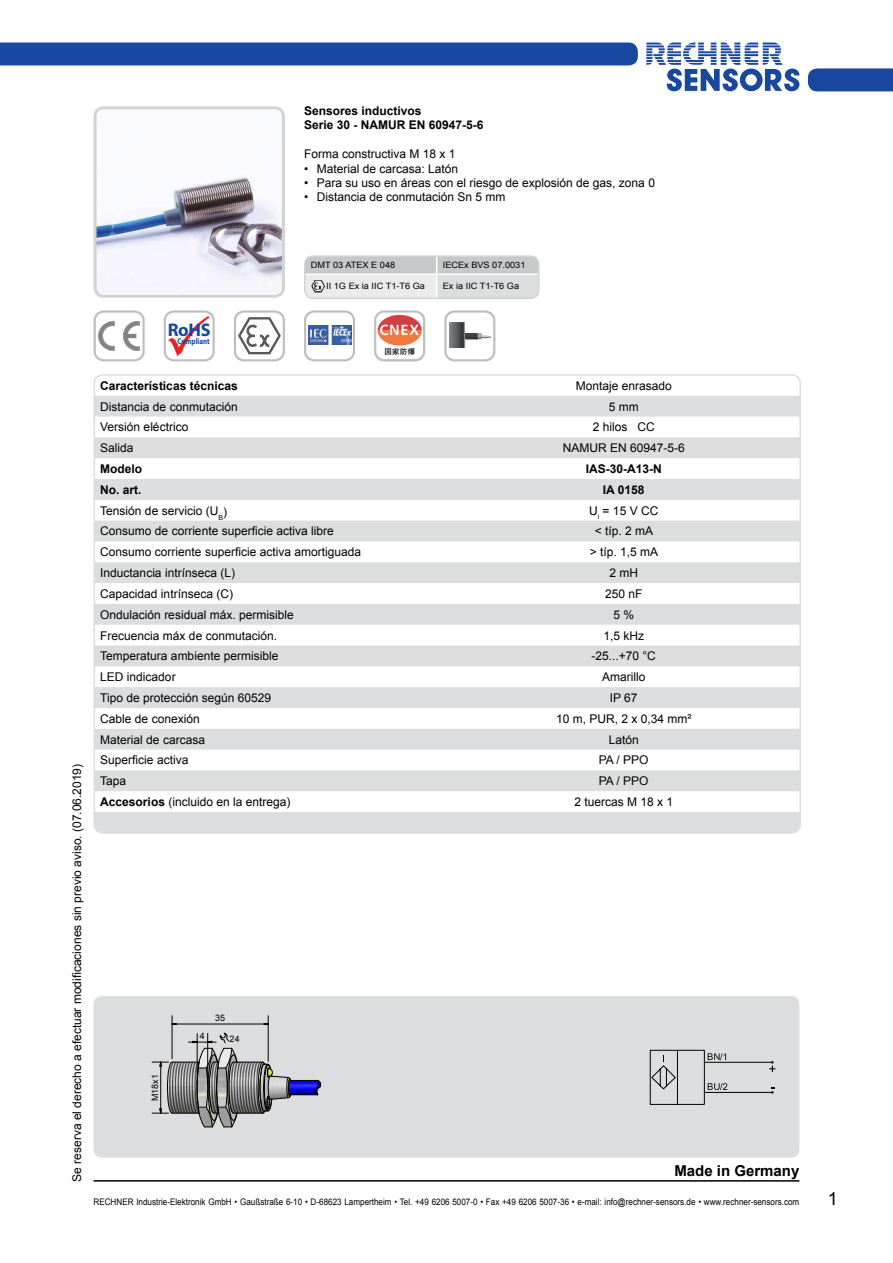
<style>
.page{position:relative;width:893px;height:1263px;background:#fff}
.page>*{position:absolute;margin:0;border:0;box-sizing:border-box;transform-origin:0 0}
.t1{font:700 18.3px "Myriad Pro";color:#17479e}
.t2{font:18px "Arial";color:#000}
.t3{font:700 15px "Arial";color:#000}
.t4{font:12px "Arial";color:#000}
.t5{font:700 12px/14.4px "Arial";color:#000}
.t6{font:9px "Arial";color:#000;scale:.9 1}
.t7{font:8.85px "Arial";color:#000}
.t8{font:8.7px "Arial";color:#000;scale:1.05 1}
.t9{font:700 8.4px "Myriad Pro";color:#17479e;scale:.82 1}
.t10{font:7.05px "Arial";color:#000}
.s1{font-weight:700}
</style>
<div class="page">
<svg style="left:646px;top:43px;width:153px;height:48px"></svg>
<div style="left:808px;top:68px;width:85px;height:23px;background:#17479e"></div>
<hr style="left:94px;top:1180px;width:705px;height:1px;background:#000">
<div style="left:0;top:43px;width:638px;height:22px;background:#17479e"></div>
<div style="left:94px;top:996px;width:705px;height:162px;background:#dcddde;border-radius:9px"></div>
<img style="left:98px;top:110px;width:183px;height:183px">
<div style="left:94px;top:106px;width:191px;height:192px;border:3px solid #d1d3d4;border-radius:9px"></div>
<img style="left:151px;top:1025px;width:171px;height:89px">
<hr style="left:233px;top:1113px;width:30px;height:1px;background:#000">
<hr style="left:233px;top:1062px;width:30px;height:1px;background:#000">
<svg style="left:258px;top:1061px;width:63px;height:53px"></svg>
<hr style="left:176px;top:1024px;width:88px;height:1px;background:#000">
<hr style="left:172px;top:1016px;width:1px;height:42px;background:#000">
<hr style="left:268px;top:1016px;width:1px;height:45px;background:#000">
<svg style="left:152px;top:1032px;width:86px;height:96px"></svg>
<div style="left:164px;top:310px;width:51px;height:51px;border:2px solid #bcbec0;border-radius:9px"></div>
<img style="left:168px;top:316px;width:40px;height:40px">
<div style="left:94px;top:310px;width:51px;height:51px;border:2px solid #bcbec0;border-radius:9px"></div>
<svg style="left:98px;top:321px;width:42px;height:30px"></svg>
<div style="left:234px;top:310px;width:51px;height:51px;border:2px solid #bcbec0;border-radius:9px"></div>
<svg style="left:238px;top:317px;width:43px;height:37px"></svg>
<div style="left:304px;top:310px;width:51px;height:51px;border:2px solid #bcbec0;border-radius:9px"></div>
<img style="left:308px;top:325px;width:43px;height:20px">
<svg style="left:374px;top:310px;width:51px;height:51px"></svg>
<img style="left:377px;top:315px;width:45px;height:45px">
<div style="left:444px;top:310px;width:51px;height:51px;border:2px solid #bcbec0;border-radius:9px"></div>
<img style="left:450px;top:323px;width:40px;height:24px">
<svg style="left:305px;top:258px;width:234px;height:40px;background:#d9d9db"></svg>
<div style="left:304px;top:255px;width:235px;height:44px;border:2px solid #d1d3d4;border-radius:9px"></div>
<img style="left:310px;top:280px;width:15px;height:12px">
<svg style="left:771px;top:1087px;width:4px;height:7px"></svg>
<svg style="left:769px;top:1061px;width:6px;height:11px"></svg>
<hr style="left:704px;top:1092px;width:68px;height:1px;background:#000">
<hr style="left:704px;top:1062px;width:68px;height:1px;background:#000">
<svg style="left:649px;top:1049px;width:78px;height:56px"></svg>
<svg style="left:94px;top:396px;width:704px;height:435px;fill:#dddedf"></svg>
<div style="left:94px;top:374px;width:707px;height:460px;border:2px solid #dcddde;border-radius:9px"></div>
<p class="t5" style="left:304px;top:104px;width:181px">Sensores inductivos<br>Serie 30 - NAMUR EN 60947-5-6</p>
<p class="t4" style="left:304px;top:146px;width:153px">Forma constructiva M 18 x 1</p>
<p class="t4" style="left:304px;top:161px;width:156px">• Material de carcasa: Latón</p>
<p class="t4" style="left:304px;top:175px;width:352px">• Para su uso en áreas con el riesgo de explosión de gas, zona 0</p>
<p class="t4" style="left:304px;top:189px;width:203px">• Distancia de conmutación Sn 5 mm</p>
<h1 class="t1" style="left:168px;top:318px;width:44px">RoHS</h1>
<p class="t9" style="left:178px;top:335px;width:41px">Compliant</p>
<p class="t8" style="left:311px;top:260px;width:82px">DMT 03 ATEX E 048</p>
<p class="t8" style="left:443px;top:260px;width:80px">IECEx BVS 07.0031</p>
<p class="t8" style="left:326px;top:281px;width:96px">II 1G Ex ia IIC T1-T6 Ga</p>
<p class="t8" style="left:443px;top:281px;width:74px">Ex ia IIC T1-T6 Ga</p>
<p class="t4" style="left:69px;top:1181px;width:419px;rotate:-90deg">Se reserva el derecho a efectuar modificaciones sin previo aviso. (07.06.2019)</p>
<p class="t5" style="left:100px;top:379px;width:139px">Características técnicas</p>
<p class="t4" style="left:576px;top:378px;width:98px">Montaje enrasado</p>
<p class="t4" style="left:100px;top:398px;width:139px">Distancia de conmutación</p>
<p class="t4" style="left:609px;top:398px;width:31px">5 mm</p>
<p class="t4" style="left:100px;top:419px;width:90px">Versión eléctrico</p>
<p class="t4" style="left:593px;top:419px;width:64px">2 hilos CC</p>
<p class="t4" style="left:100px;top:440px;width:35px">Salida</p>
<p class="t4" style="left:563px;top:440px;width:124px">NAMUR EN 60947-5-6</p>
<p class="t5" style="left:100px;top:462px;width:43px">Modelo</p>
<p class="t5" style="left:586px;top:462px;width:78px">IAS-30-A13-N</p>
<p class="t5" style="left:100px;top:483px;width:43px">No. art.</p>
<p class="t5" style="left:603px;top:483px;width:43px">IA 0158</p>
<p class="t4" style="left:100px;top:502px;width:120px">Tensión de servicio (U</p>
<p class="t10" style="left:218px;top:513px;width:10px">B<sup>)</sup></p>
<p class="t4" style="left:589px;top:502px;width:71px">U<sub>i</sub> = 15 V CC</p>
<p class="t4" style="left:100px;top:523px;width:235px">Consumo de corriente superficie activa libre</p>
<p class="t4" style="left:595px;top:523px;width:60px">&lt; típ. 2 mA</p>
<p class="t4" style="left:100px;top:544px;width:262px">Consumo corriente superficie activa amortiguada</p>
<p class="t4" style="left:590px;top:544px;width:70px">&gt; típ. 1,5 mA</p>
<p class="t4" style="left:100px;top:565px;width:136px">Inductancia intrínseca (L)</p>
<p class="t4" style="left:609px;top:565px;width:30px">2 mH</p>
<p class="t4" style="left:100px;top:586px;width:134px">Capacidad intrínseca (C)</p>
<p class="t4" style="left:605px;top:586px;width:39px">250 nF</p>
<p class="t4" style="left:100px;top:607px;width:195px">Ondulación residual máx. permisible</p>
<p class="t4" style="left:613px;top:607px;width:22px">5 %</p>
<p class="t4" style="left:100px;top:627px;width:178px">Frecuencia máx de conmutación.</p>
<p class="t4" style="left:603px;top:627px;width:42px">1,5 kHz</p>
<p class="t4" style="left:100px;top:648px;width:180px">Temperatura ambiente permisible</p>
<p class="t4" style="left:591px;top:648px;width:66px">-25...+70 °C</p>
<p class="t4" style="left:100px;top:669px;width:77px">LED indicador</p>
<p class="t4" style="left:602px;top:669px;width:45px">Amarillo</p>
<p class="t4" style="left:100px;top:690px;width:172px">Tipo de protección según 60529</p>
<p class="t4" style="left:610px;top:690px;width:29px">IP 67</p>
<p class="t4" style="left:100px;top:711px;width:101px">Cable de conexión</p>
<p class="t4" style="left:556px;top:711px;width:137px">10 m, PUR, 2 x 0,34 mm²</p>
<p class="t4" style="left:100px;top:731px;width:106px">Material de carcasa</p>
<p class="t4" style="left:609px;top:731px;width:32px">Latón</p>
<p class="t4" style="left:100px;top:752px;width:90px">Superficie activa</p>
<p class="t4" style="left:599px;top:752px;width:51px">PA / PPO</p>
<p class="t4" style="left:100px;top:773px;width:28px">Tapa</p>
<p class="t4" style="left:599px;top:773px;width:51px">PA / PPO</p>
<p class="t4" style="left:100px;top:794px;width:192px"><span class="s1">Accesorios</span> (incluido en la entrega)</p>
<p class="t4" style="left:574px;top:794px;width:100px">2 tuercas M 18 x 1</p>
<p class="t7" style="left:149px;top:1101px;width:28px;rotate:-90deg">M18x1</p>
<p class="t7" style="left:200px;top:1030px;width:6px">4</p>
<p class="t7" style="left:215px;top:1012px;width:11px">35</p>
<p class="t7" style="left:230px;top:1033px;width:12px">24</p>
<p class="t3" style="left:674px;top:1161px;width:127px">Made in Germany</p>
<p class="t6" style="left:94px;top:1196px;width:786px">RECHNER Industrie-Elektronik GmbH • Gaußstraße 6-10 • D-68623 Lampertheim • Tel. +49 6206 5007-0 • Fax +49 6206 5007-36 • e-mail: info@rechner-sensors.de • www.rechner-sensors.com</p>
<h2 class="t2" style="left:828px;top:1187px;width:12px">1</h2>
</div>
